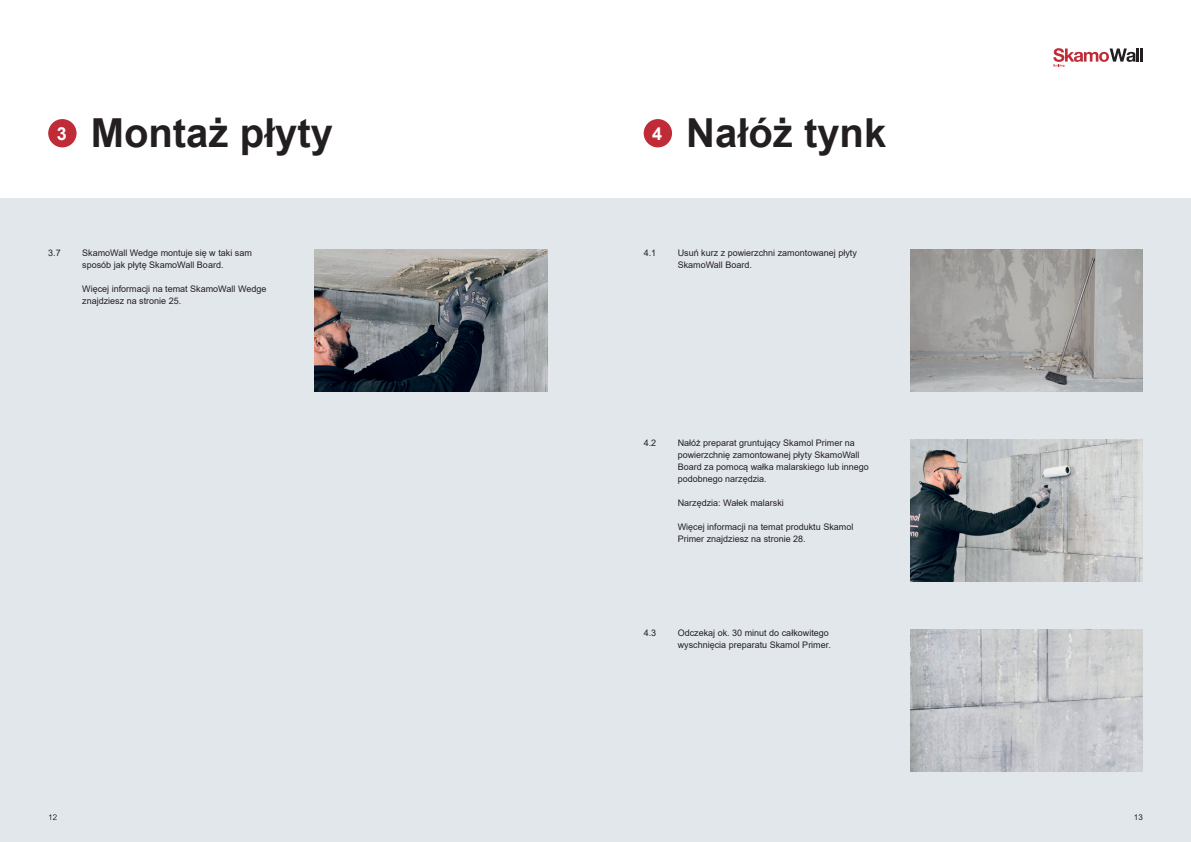
<style>
.page{position:relative;width:1191px;height:842px;background:#fff}
.page>*{position:absolute;margin:0;border:0;box-sizing:border-box;transform-origin:0 0}
.t1{font:700 40px "Arial";color:#231f20}
.t2{font:700 18px "Arial";color:#fff}
.t3{font:9px/12px "Arial";color:#231f20}
.t4{font:8px "Arial";color:#231f20}
</style>
<div class="page">
<div style="left:0;top:198px;width:1191px;height:644px;background:#e2e7ec"></div>
<svg style="left:1053px;top:48px;width:89px;height:19px"></svg>
<div style="left:48px;top:119px;width:29px;height:28px;background:#bf2b37;border-radius:50%"></div>
<div style="left:643px;top:119px;width:29px;height:28px;background:#bf2b37;border-radius:50%"></div>
<img style="left:315px;top:249px;width:232px;height:142px">
<img style="left:910px;top:439px;width:232px;height:142px">
<img style="left:910px;top:629px;width:232px;height:142px">
<img style="left:910px;top:249px;width:232px;height:142px">
<svg style="left:49px;top:814px;width:8px;height:6px"></svg>
<h2 class="t2" style="left:57px;top:121px;width:12px">3</h2>
<h1 class="t1" style="left:91px;top:105px;width:244px">Montaż płyty</h1>
<h2 class="t2" style="left:652px;top:121px;width:12px">4</h2>
<h1 class="t1" style="left:686px;top:105px;width:202px">Nałóż tynk</h1>
<p class="t3" style="left:48px;top:247px;width:14px">3.7</p>
<p class="t3" style="left:82px;top:247px;width:171px">SkamoWall Wedge montuje się w taki sam sposób jak płytę SkamoWall Board.</p>
<p class="t3" style="left:82px;top:283px;width:186px">Więcej informacji na temat SkamoWall Wedge znajdziesz na stronie 25.</p>
<p class="t3" style="left:643px;top:247px;width:14px">4.1</p>
<p class="t3" style="left:677px;top:247px;width:181px">Usuń kurz z powierzchni zamontowanej płyty<br>SkamoWall Board.</p>
<p class="t3" style="left:643px;top:437px;width:14px">4.2</p>
<p class="t3" style="left:677px;top:437px;width:193px">Nałóż preparat gruntujący Skamol Primer na powierzchnię zamontowanej płyty SkamoWall Board za pomocą wałka malarskiego lub innego podobnego narzędzia.</p>
<p class="t3" style="left:677px;top:497px;width:108px">Narzędzia: Wałek malarski</p>
<p class="t3" style="left:677px;top:521px;width:177px">Więcej informacji na temat produktu Skamol<br>Primer znajdziesz na stronie 28.</p>
<p class="t3" style="left:643px;top:627px;width:14px">4.3</p>
<p class="t3" style="left:677px;top:627px;width:155px">Odczekaj ok. 30 minut do całkowitego wyschnięcia preparatu Skamol Primer.</p>
<p class="t4" style="left:1133px;top:812px;width:10px">13</p>
</div>
